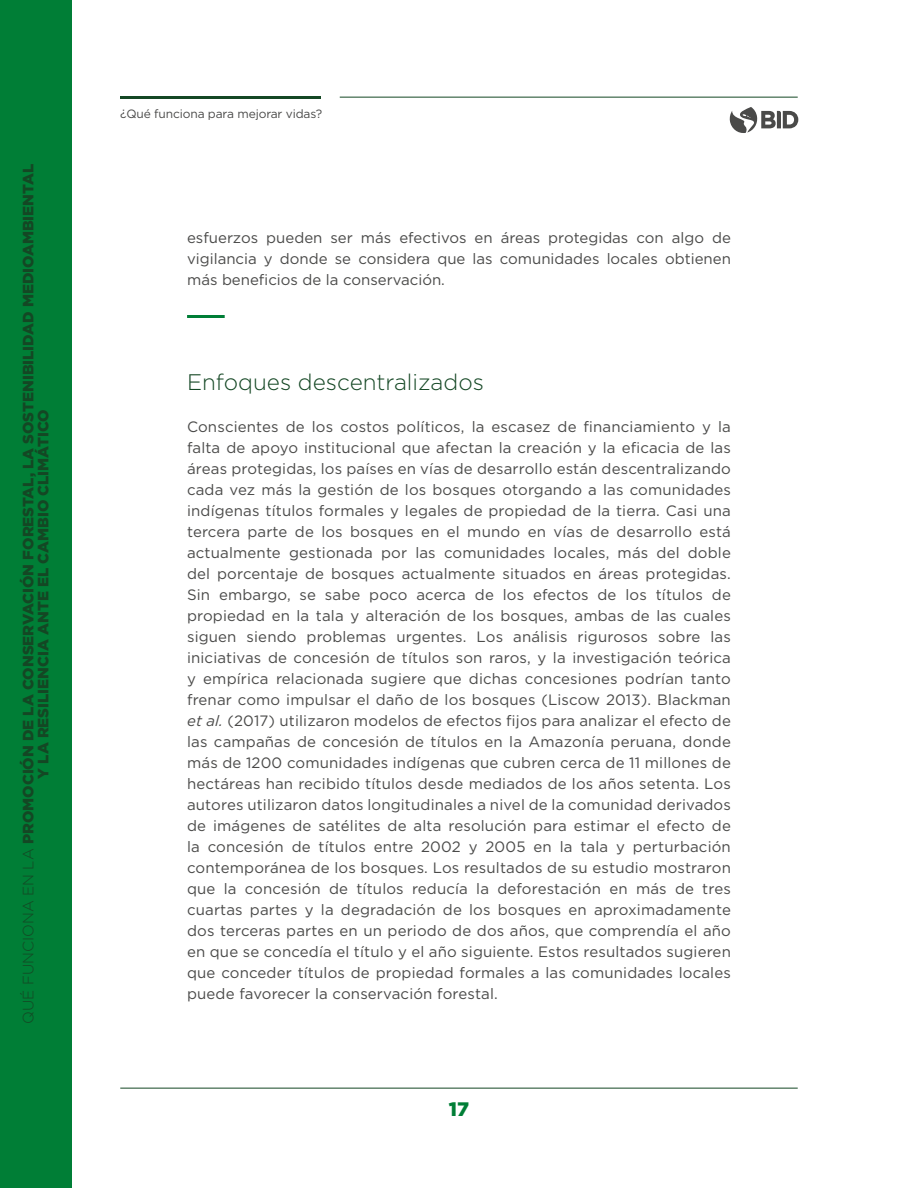
<style>
.page{position:relative;width:918px;height:1188px;background:#fff}
.page>*{position:absolute;margin:0;border:0;box-sizing:border-box;transform-origin:0 0}
.subtitulo{font:300 22.5px "Gotham";color:#144724}
.t1{font:900 19.5px "Gotham";color:#007e36}
.Parrafo_corrido{font:15px/21px "Gotham";color:#4a4a49;text-align:justify}
.t2{font:900 15px/15px "Gotham";color:#144724;text-align:center}
.t3{font:12px "Gotham";letter-spacing:-.01em;color:#4a4a49}
.s1{font-weight:300}
.s2{font-style:italic}
</style>
<div class="page">
<div style="left:0;top:0;width:72px;height:1188px;background:#007e36"></div>
<hr style="left:340px;top:97px;width:458px;height:1px;background:#144724">
<hr style="left:120px;top:96px;width:201px;height:2px;background:#144724">
<hr style="left:120px;top:1088px;width:678px;height:1px;background:#144724">
<svg style="left:729px;top:107px;width:69px;height:26px"></svg>
<hr style="left:187px;top:315px;width:38px;height:3px;background:#007e36">
<p class="t2" style="left:21px;top:1024px;width:861px;rotate:-90deg"><span class="s1">QUÉ FUNCIONA EN LA</span> PROMOCIÓN DE LA CONSERVACIÓN FORESTAL, LA SOSTENIBILIDAD MEDIOAMBIENTAL<br>Y LA RESILIENCIA ANTE EL CAMBIO CLIMÁTICO</p>
<p class="t3" style="left:120px;top:106px;width:204px">¿Qué funciona para mejorar vidas?</p>
<p class="Parrafo_corrido" style="left:187px;top:227px;width:545px">esfuerzos pueden ser más efectivos en áreas protegidas con algo de vigilancia y donde se considera que las comunidades locales obtienen más beneficios de la conservación.</p>
<p class="subtitulo" style="left:187px;top:368px;width:298px">Enfoques descentralizados</p>
<p class="Parrafo_corrido" style="left:187px;top:416px;width:545px">Conscientes de los costos políticos, la escasez de financiamiento y la falta de apoyo institucional que afectan la creación y la eficacia de las áreas protegidas, los países en vías de desarrollo están descentralizando cada vez más la gestión de los bosques otorgando a las comunidades indígenas títulos formales y legales de propiedad de la tierra. Casi una tercera parte de los bosques en el mundo en vías de desarrollo está actualmente gestionada por las comunidades locales, más del doble del porcentaje de bosques actualmente situados en áreas protegidas.<br>Sin embargo, se sabe poco acerca de los efectos de los títulos de propiedad en la tala y alteración de los bosques, ambas de las cuales siguen siendo problemas urgentes. Los análisis rigurosos sobre las iniciativas de concesión de títulos son raros, y la investigación teórica y empírica relacionada sugiere que dichas concesiones podrían tanto frenar como impulsar el daño de los bosques (Liscow 2013). Blackman <span class="s2">et al.</span> (2017) utilizaron modelos de efectos fijos para analizar el efecto de las campañas de concesión de títulos en la Amazonía peruana, donde más de 1200 comunidades indígenas que cubren cerca de 11 millones de hectáreas han recibido títulos desde mediados de los años setenta. Los autores utilizaron datos longitudinales a nivel de la comunidad derivados de imágenes de satélites de alta resolución para estimar el efecto de la concesión de títulos entre 2002 y 2005 en la tala y perturbación contemporánea de los bosques. Los resultados de su estudio mostraron que la concesión de títulos reducía la deforestación en más de tres cuartas partes y la degradación de los bosques en aproximadamente dos terceras partes en un periodo de dos años, que comprendía el año en que se concedía el título y el año siguiente. Estos resultados sugieren que conceder títulos de propiedad formales a las comunidades locales puede favorecer la conservación forestal.</p>
<h2 class="t1" style="left:449px;top:1095px;width:22px">17</h2>
</div>
